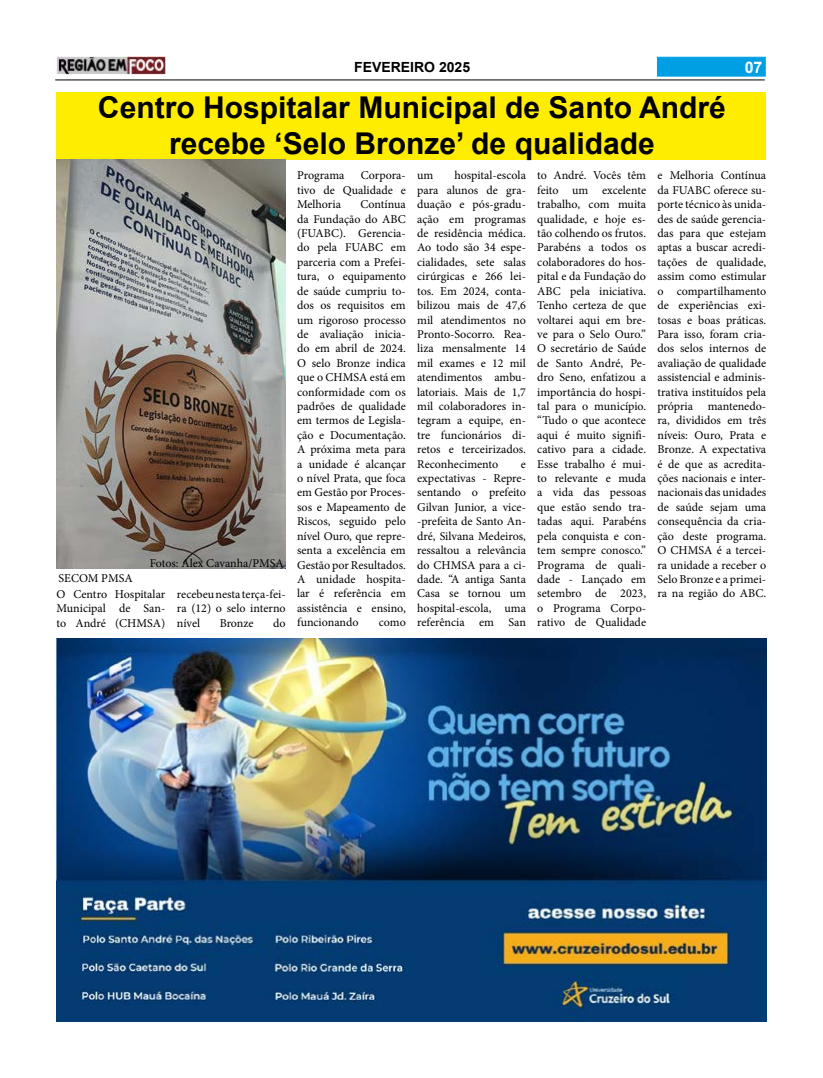
<style>
.page{position:relative;width:823px;height:1078px;background:#fff}
.page>*{position:absolute;margin:0;border:0;box-sizing:border-box;transform-origin:0 0}
.t1{font:700 30px/36px "Arial";color:#000;text-align:center}
.t2{font:700 16px "Arial";color:#fff}
.t3{font:700 14px "Arial";color:#000}
.t4{font:12px/14.4px "Minion Pro";color:#000;text-align:justify}
</style>
<div class="page">
<img style="left:57px;top:56px;width:108px;height:18px">
<div style="left:656px;top:57px;width:109px;height:20px;background:#009fe3;border:1px solid #009fe3"></div>
<hr style="left:55px;top:79px;width:709px;height:1px;background:#000">
<img style="left:57px;top:638px;width:708px;height:382px">
<div style="left:56px;top:92px;width:709px;height:67px;background:#ffed00"></div>
<img style="left:56px;top:159px;width:229px;height:409px">
<p class="t3" style="left:354px;top:57px;width:117px">FEVEREIRO 2025</p>
<h2 class="t2" style="left:744px;top:56px;width:19px">07</h2>
<h1 class="t1" style="left:98px;top:90px;width:629px">Centro Hospitalar Municipal de Santo André recebe ‘Selo Bronze’ de qualidade</h1>
<p class="t4" style="left:417px;top:168px;width:18px">um</p>
<p class="t4" style="left:417px;top:168px;width:110px;text-indent:37px">hospital-escola para alunos de gra&shy;duação e pós-gradu&shy;ação em programas de residência médica.<br>Ao todo são 34 espe&shy;cialidades, sete salas cirúrgicas e 266 lei&shy;tos. Em 2024, conta&shy;bilizou mais de 47,6 mil atendimentos no Pronto-Socorro. Rea&shy;liza mensalmente 14 mil exames e 12 mil atendimentos ambu&shy;latoriais. Mais de 1,7 mil colaboradores in&shy;tegram a equipe, en&shy;tre funcionários di&shy;retos e terceirizados.<br>Reconhecimento</p>
<p class="t4" style="left:537px;top:168px;width:110px">to André. Vocês têm feito um excelente trabalho, com muita qualidade, e hoje es&shy;tão colhendo os frutos.<br>Parabéns a todos os colaboradores do hos&shy;pital e da Fundação do ABC pela iniciativa.<br>Tenho certeza de que voltarei aqui em bre&shy;ve para o Selo Ouro.” O secretário de Saúde de Santo André, Pe&shy;dro Seno, enfatizou a importância do hospi&shy;tal para o município. “Tudo o que acontece aqui é muito signifi&shy;cativo para a cidade.<br>Esse trabalho é mui&shy;to relevante e muda a vida das pessoas que estão sendo tra&shy;tadas aqui. Parabéns pela conquista e con&shy;tem sempre conosco.” Programa de quali&shy;dade - Lançado em setembro de 2023, o Programa Corpo&shy;rativo de Qualidade</p>
<p class="t4" style="left:657px;top:168px;width:110px">e Melhoria Contínua da FUABC oferece su&shy;porte técnico às unida&shy;des de saúde gerencia&shy;das para que estejam aptas a buscar acredi&shy;tações de qualidade, assim como estimular o compartilhamento de experiências exi&shy;tosas e boas práticas.<br>Para isso, foram cria&shy;dos selos internos de avaliação de qualidade assistencial e adminis&shy;trativa instituídos pela própria mantenedo&shy;ra, divididos em três níveis: Ouro, Prata e Bronze. A expectativa é de que as acredita&shy;ções nacionais e inter&shy;nacionais das unidades de saúde sejam uma consequência da cria&shy;ção deste programa.<br>O CHMSA é a tercei&shy;ra unidade a receber o Selo Bronze e a primei-</p>
<p class="t4" style="left:297px;top:168px;width:110px;text-indent:64px">Corpora&shy;tivo de Qualidade e Melhoria</p>
<p class="t4" style="left:297px;top:168px;width:49px">Programa</p>
<p class="t4" style="left:297px;top:197px;width:110px;text-indent:63px">Contínua da Fundação do ABC (FUABC). Gerencia&shy;do pela FUABC em parceria com a Prefei&shy;tura, o equipamento de saúde cumpriu to&shy;dos os requisitos em um rigoroso processo de avaliação inicia&shy;do em abril de 2024.<br>O selo Bronze indica que o CHMSA está em conformidade com os padrões de qualidade em termos de Legisla&shy;ção e Documentação.<br>A próxima meta para a unidade é alcançar o nível Prata, que foca em Gestão por Proces&shy;sos e Mapeamento de Riscos, seguido pelo nível Ouro, que repre&shy;senta a excelência em Gestão por Resultados.<br>A unidade hospita&shy;lar é referência em assistência e ensino, funcionando</p>
<p class="t4" style="left:417px;top:456px;width:110px;text-indent:104px">e expectativas - Repre&shy;sentando o prefeito Gilvan Junior, a vice--prefeita de Santo An&shy;dré, Silvana Medeiros, ressaltou a relevância do CHMSA para a ci&shy;dade. “A antiga Santa Casa se tornou um hospital-escola, uma referência em San</p>
<p class="t4" style="left:150px;top:555px;width:136px">Fotos: Alex Cavanha/PMSA</p>
<p class="t4" style="left:59px;top:570px;width:76px">SECOM PMSA</p>
<p class="t4" style="left:56px;top:586px;width:110px">O Centro Hospitalar</p>
<p class="t4" style="left:657px;top:586px;width:110px">ra na região do ABC.</p>
<p class="t4" style="left:56px;top:601px;width:110px">Municipal de San&shy;to André (CHMSA)</p>
<p class="t4" style="left:177px;top:586px;width:110px">recebeu nesta terça-fei&shy;ra (12) o selo interno nível</p>
<p class="t4" style="left:219px;top:615px;width:35px">Bronze</p>
<p class="t4" style="left:273px;top:615px;width:14px">do</p>
<p class="t4" style="left:378px;top:615px;width:28px">como</p>
</div>
